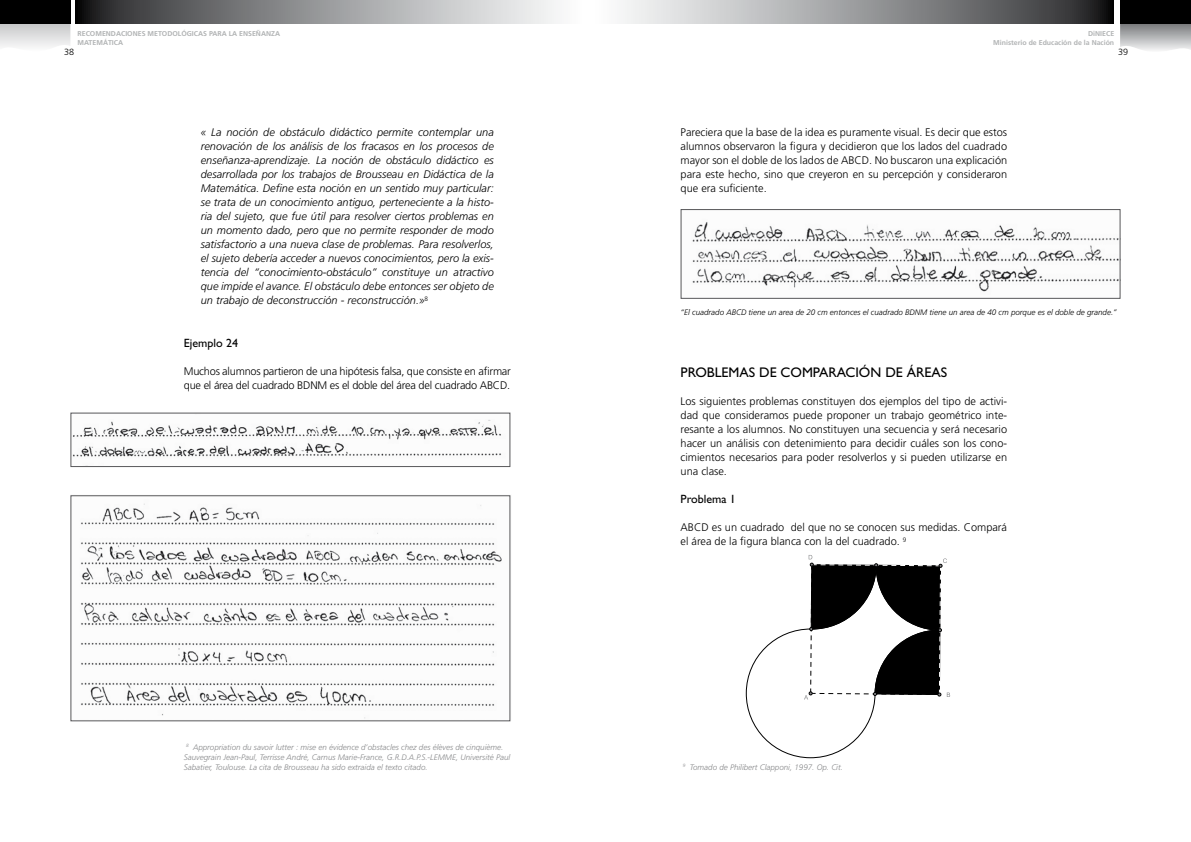
<style>
.page{position:relative;width:1191px;height:842px;background:#fff}
.page>*{position:absolute;margin:0;border:0;box-sizing:border-box;transform-origin:0 0}
.t1{font:14px "Gill Sans";color:#000}
.t2{font:12px "Gill Sans";color:#000}
.t3{font:italic 300 11px/14px "Frutiger";color:#000;text-align:justify}
.t4{font:300 11px/14px "Frutiger";color:#000;text-align:justify}
.t5{font:300 11px/14px "Frutiger";letter-spacing:-.02em;color:#000}
.t6{font:300 9px "Frutiger";color:#000}
.t7{font:italic 300 8px/10px "Frutiger";color:#87888a}
.t8{font:italic 300 8px "Frutiger";color:#000}
.t9{font:700 7px/9px "Frutiger";color:#b1b3b4}
</style>
<div class="page">
<svg style="left:0;top:23px;width:70px;height:24px;background:#d4d5d5"></svg>
<div style="left:0;top:0;width:70px;height:23px;background:#000"></div>
<svg style="left:76px;top:0;width:480px;height:23px;background:#909193"></svg>
<svg style="left:1120px;top:23px;width:71px;height:28px;background:#b0b1b3"></svg>
<div style="left:1120px;top:0;width:71px;height:23px;background:#000"></div>
<svg style="left:623px;top:0;width:490px;height:23px;background:#919294"></svg>
<img style="left:72px;top:413px;width:439px;height:53px">
<div style="left:70px;top:413px;width:440px;height:54px;border:1px solid #58585a"></div>
<img style="left:80px;top:495px;width:431px;height:225px">
<div style="left:70px;top:495px;width:440px;height:226px;border:1px solid #58585a"></div>
<img style="left:692px;top:222px;width:426px;height:70px">
<div style="left:680px;top:209px;width:440px;height:90px;border:1px solid #58585a"></div>
<svg style="left:745px;top:555px;width:205px;height:204px"></svg>
<p class="t9" style="left:77px;top:29px;width:204px">RECOMENDACIONES METODOLÓGICAS PARA LA ENSEÑANZA<br>MATEMÁTICA</p>
<p class="t9" style="left:993px;top:29px;width:122px;text-align:right">DiNIECE<br>Ministerio de Educación de la Nación</p>
<p class="t6" style="left:64px;top:47px;width:12px">38</p>
<p class="t6" style="left:1118px;top:47px;width:12px">39</p>
<p class="t3" style="left:201px;top:125px;width:295px">« La noción de obstáculo didáctico permite contemplar una renovación de los análisis de los fracasos en los procesos de enseñanza-aprendizaje. La noción de obstáculo didáctico es desarrollada por los trabajos de Brousseau en Didáctica de la Matemática. Define esta noción en un sentido muy particular: se trata de un conocimiento antiguo, perteneciente a la histo&shy;ria del sujeto, que fue útil para resolver ciertos problemas en un momento dado, pero que no permite responder de modo satisfactorio a una nueva clase de problemas. Para resolverlos, el sujeto debería acceder a nuevos conocimientos, pero la exis&shy;tencia del “conocimiento-obstáculo” constituye un atractivo que impide el avance. El obstáculo debe entonces ser objeto de un trabajo de deconstrucción - reconstrucción.»<sup>8</sup></p>
<p class="t2" style="left:184px;top:336px;width:56px">EJEMPLO 24</p>
<p class="t5" style="left:184px;top:364px;width:329px">Muchos alumnos partieron de una hipótesis falsa, que consiste en afirmar que el área del cuadrado BDNM es el doble del área del cuadrado ABCD.</p>
<p class="t4" style="left:680px;top:125px;width:328px">Pareciera que la base de la idea es puramente visual. Es decir que estos alumnos observaron la figura y decidieron que los lados del cuadrado mayor son el doble de los lados de ABCD. No buscaron una explicación para este hecho, sino que creyeron en su percepción y consideraron que era suficiente.</p>
<p class="t8" style="left:680px;top:307px;width:438px">“El cuadrado ABCD tiene un area de 20 cm entonces el cuadrado BDNM tiene un area de 40 cm porque es el doble de grande.”</p>
<p class="t1" style="left:680px;top:364px;width:43px">PROBLEMAS</p>
<p class="t1" style="left:759px;top:364px;width:32px">DE COMPARACIÓN</p>
<p class="t1" style="left:885px;top:364px;width:40px">DE ÁREAS</p>
<p class="t4" style="left:680px;top:394px;width:328px">Los siguientes problemas constituyen dos ejemplos del tipo de activi&shy;dad que consideramos puede proponer un trabajo geométrico inte&shy;resante a los alumnos. No constituyen una secuencia y será necesario hacer un análisis con detenimiento para decidir cuáles son los cono&shy;cimientos necesarios para poder resolverlos y si pueden utilizarse en una clase.</p>
<p class="t2" style="left:680px;top:492px;width:57px">PROBLEMA 1</p>
<p class="t4" style="left:680px;top:521px;width:328px">ABCD es un cuadrado del que no se conocen sus medidas. Compará el área de la figura blanca con la del cuadrado. <sup>9</sup></p>
<p class="t7" style="left:184px;top:742px;width:328px"><sup>8</sup> Appropriation du savoir lutter : mise en évidence d’obstacles chez des élèves de cinquième.<br>Sauvegrain Jean-Paul, Terrisse André, Carnus Marie-France, G.R.D.A.P.S.-LEMME, Université Paul<br>Sabatier, Toulouse. La cita de Brousseau ha sido extraida el texto citado.</p>
<p class="t7" style="left:683px;top:762px;width:162px"><sup>9</sup> Tomado de Philibert Clapponi, 1997. Op. Cit.</p>
</div>
